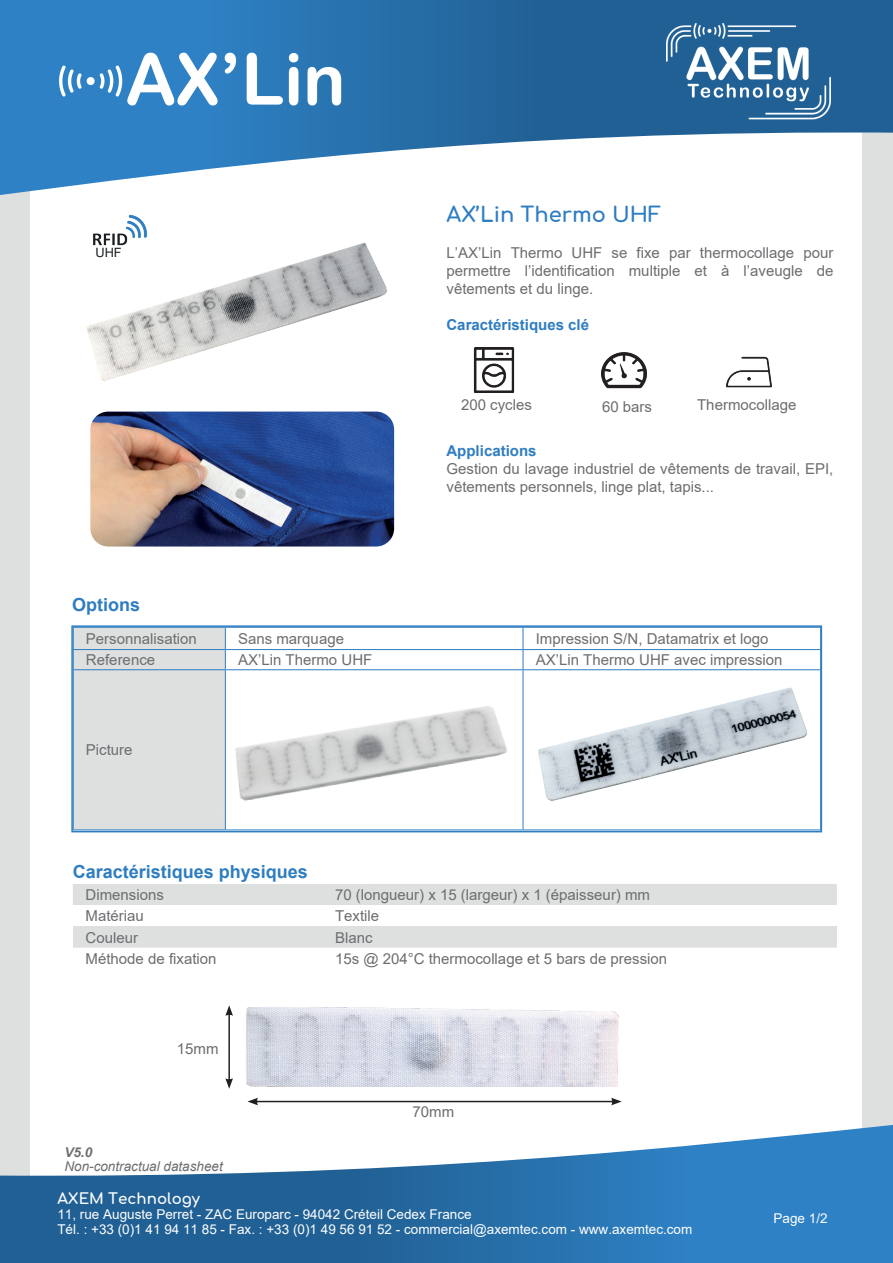
<style>
.page{position:relative;width:893px;height:1263px;background:#fff}
.page>*{position:absolute;margin:0;border:0;box-sizing:border-box;transform-origin:0 0}
.t1{font:700 21px "Comfortaa";color:#2e7dc1}
.t2{font:700 18px "Arial";color:#2e7dc1}
.t3{font:15px/18px "Arial";color:#6c6d70;text-align:justify}
.t4{font:700 15px "Arial";color:#2e7dc1}
.t5{font:700 15px "Comfortaa";color:#fff}
.t6{font:13.5px/15px "Arial";color:#fff}
.t7{font:italic 13.5px "Arial";color:#6c6d70}
.t8{font:italic 700 13.5px "Arial";color:#6c6d70}
.t9{font:12.75px "Arial";color:#1b1f22}
</style>
<div class="page">
<div style="left:0;top:64px;width:893px;height:1199px;background:#dedfdf"></div>
<div style="left:31px;top:71px;width:831px;height:1137px;background:#fff"></div>
<svg style="left:0;top:0;width:893px;height:195px"></svg>
<svg style="left:0;top:1123px;width:893px;height:140px"></svg>
<img style="left:60px;top:43px;width:285px;height:44px">
<img style="left:90px;top:511px;width:304px;height:35px">
<img style="left:22px;top:87px;width:424px;height:424px">
<hr style="left:256px;top:1101px;width:357px;height:1px;background:#231f20">
<svg style="left:247px;top:1098px;width:11px;height:7px"></svg>
<svg style="left:611px;top:1098px;width:11px;height:7px"></svg>
<hr style="left:228px;top:1013px;width:2px;height:67px;background:#231f20">
<svg style="left:225px;top:1005px;width:8px;height:11px"></svg>
<svg style="left:225px;top:1078px;width:8px;height:11px"></svg>
<img style="left:246px;top:1007px;width:373px;height:80px">
<img style="left:90px;top:213px;width:58px;height:35px">
<img style="left:666px;top:24px;width:165px;height:95px">
<svg style="left:226px;top:628px;width:593px;height:201px"></svg>
<hr style="left:523px;top:649px;width:298px;height:1px;background:#2e7dc1">
<hr style="left:523px;top:669px;width:298px;height:1px;background:#2e7dc1">
<hr style="left:225px;top:649px;width:298px;height:1px;background:#2e7dc1">
<div style="left:74px;top:628px;width:152px;height:201px;background:#dedfdf"></div>
<svg style="left:523px;top:628px;width:1px;height:41px"></svg>
<hr style="left:73px;top:669px;width:152px;height:1px;background:#2e7dc1">
<hr style="left:225px;top:669px;width:298px;height:1px;background:#2e7dc1">
<hr style="left:225px;top:670px;width:1px;height:159px;background:#2e7dc1">
<hr style="left:523px;top:670px;width:1px;height:159px;background:#2e7dc1">
<div style="left:71px;top:625px;width:751px;height:207px;border:2px solid #2e7dc1"></div>
<img style="left:213px;top:686px;width:323px;height:138px">
<img style="left:532px;top:674px;width:283px;height:148px">
<img style="left:473px;top:347px;width:42px;height:45px">
<img style="left:602px;top:352px;width:45px;height:37px">
<img style="left:726px;top:356px;width:45px;height:32px">
<div style="left:73px;top:884px;width:764px;height:21px;background:#dedfdf"></div>
<div style="left:73px;top:926px;width:249px;height:22px;background:#dedfdf"></div>
<div style="left:322px;top:926px;width:515px;height:22px;background:#dedfdf"></div>
<p class="t9" style="left:95px;top:244px;width:28px">UHF</p>
<h1 class="t1" style="left:446px;top:195px;width:216px">AX’Lin Thermo UHF</h1>
<p class="t3" style="left:446px;top:243px;width:388px">L’AX’Lin Thermo UHF se fixe par thermocollage pour permettre l’identification multiple et à l’aveugle de vêtements et du linge.</p>
<p class="t4" style="left:446px;top:314px;width:144px">Caractéristiques clé</p>
<p class="t3" style="left:461px;top:396px;width:72px">200 cycles</p>
<p class="t3" style="left:602px;top:398px;width:52px">60 bars</p>
<p class="t3" style="left:697px;top:396px;width:101px">Thermocollage</p>
<p class="t4" style="left:446px;top:440px;width:92px">Applications</p>
<p class="t3" style="left:446px;top:459px;width:388px">Gestion du lavage industriel de vêtements de travail, EPI, vêtements personnels, linge plat, tapis...</p>
<p class="t2" style="left:72px;top:592px;width:70px">Options</p>
<p class="t3" style="left:86px;top:629px;width:112px">Personnalisation</p>
<p class="t3" style="left:238px;top:629px;width:107px">Sans marquage</p>
<p class="t3" style="left:536px;top:629px;width:234px">Impression S/N, Datamatrix et logo</p>
<p class="t3" style="left:86px;top:651px;width:71px">Reference</p>
<p class="t3" style="left:238px;top:651px;width:136px">AX’Lin Thermo UHF</p>
<p class="t3" style="left:536px;top:651px;width:248px">AX’Lin Thermo UHF avec impression</p>
<p class="t3" style="left:86px;top:741px;width:48px">Picture</p>
<p class="t2" style="left:73px;top:859px;width:237px">Caractéristiques physiques</p>
<p class="t3" style="left:86px;top:886px;width:80px">Dimensions</p>
<p class="t3" style="left:335px;top:886px;width:317px">70 (longueur) x 15 (largeur) x 1 (épaisseur) mm</p>
<p class="t3" style="left:86px;top:907px;width:60px">Matériau</p>
<p class="t3" style="left:335px;top:907px;width:46px">Textile</p>
<p class="t3" style="left:86px;top:928px;width:54px">Couleur</p>
<p class="t3" style="left:335px;top:928px;width:39px">Blanc</p>
<p class="t3" style="left:86px;top:949px;width:132px">Méthode de fixation</p>
<p class="t3" style="left:335px;top:949px;width:334px">15s @ 204°C thermocollage et 5 bars de pression</p>
<p class="t3" style="left:177px;top:1039px;width:43px">15mm</p>
<p class="t8" style="left:64px;top:1143px;width:29px">V5.0</p>
<p class="t7" style="left:64px;top:1158px;width:160px">Non-contractual datasheet</p>
<p class="t3" style="left:412px;top:1102px;width:43px">70mm</p>
<p class="t5" style="left:57px;top:1185px;width:144px">AXEM Technology</p>
<p class="t6" style="left:57px;top:1207px;width:636px">11, rue Auguste Perret - ZAC Europarc - 94042 Créteil Cedex France<br>Tél. : +33 (0)1 41 94 11 85 - Fax. : +33 (0)1 49 56 91 52 - commercial@axemtec.com - www.axemtec.com</p>
<p class="t6" style="left:774px;top:1211px;width:56px">Page 1/2</p>
</div>
